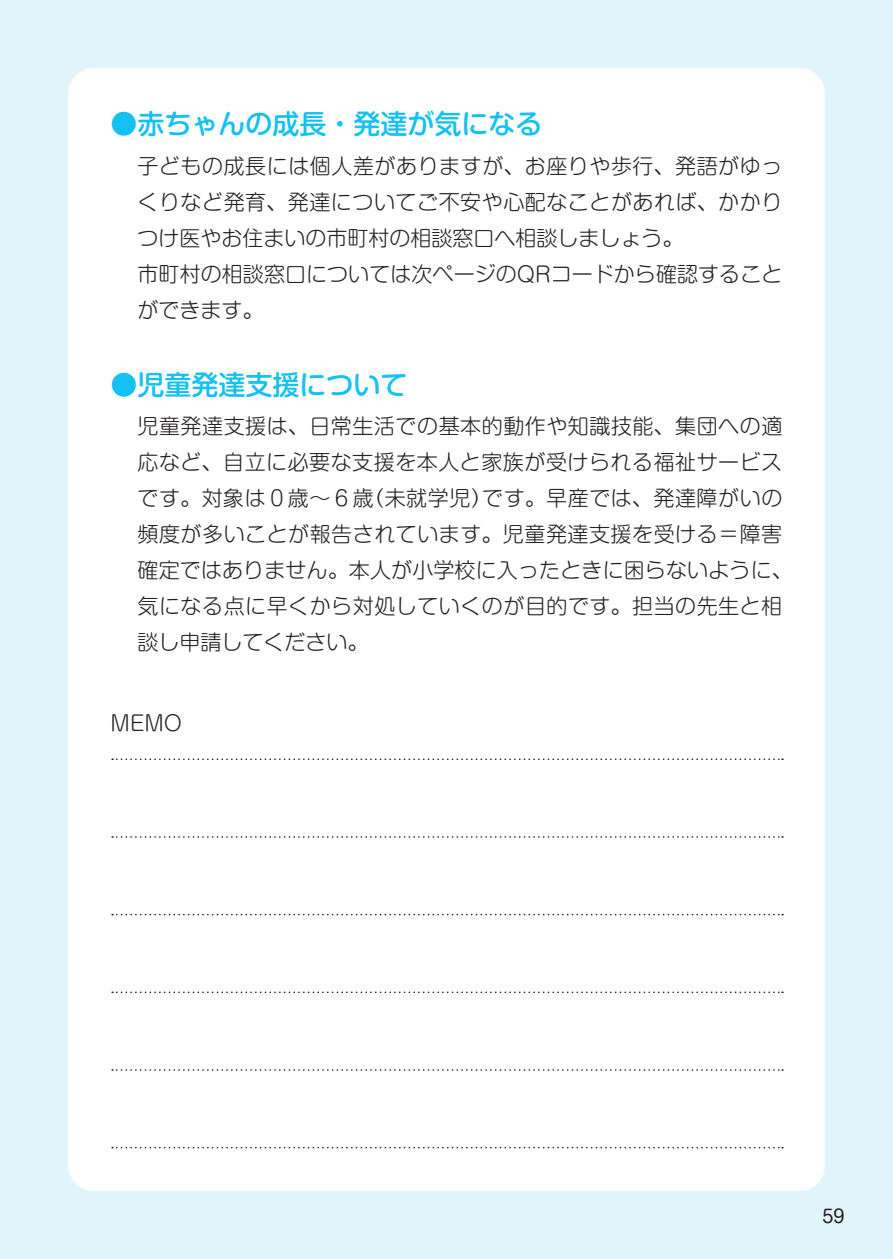
<style>
.page{position:relative;width:893px;height:1259px;background:#e0f4fc}
.page>*{position:absolute;margin:0;border:0;box-sizing:border-box;transform-origin:0 0}
.t1{font:500 27px "Shin M Go Pr 6";color:#15c0f2}
.t2{font:300 21px/36px "Shin M Go Pr 6";letter-spacing:.025em;color:#231f20}
.t3{font:300 21px/36px "Shin M Go Pr 6";letter-spacing:.005em;color:#231f20}
.t4{font:18px "Shin M Go Pr 6";color:#231f20}
</style>
<div class="page">
<div style="left:68px;top:68px;width:757px;height:1123px;background:#fff;border-radius:26px"></div>
<svg style="left:112px;top:836px;width:671px;height:1px"></svg>
<svg style="left:112px;top:758px;width:671px;height:2px"></svg>
<svg style="left:112px;top:914px;width:671px;height:1px"></svg>
<svg style="left:112px;top:991px;width:671px;height:2px"></svg>
<svg style="left:112px;top:1069px;width:671px;height:1px"></svg>
<svg style="left:112px;top:1147px;width:671px;height:1px"></svg>
<p class="t1" style="left:111px;top:102px;width:434px">●赤ちゃんの成長・発達が気になる</p>
<p class="t3" style="left:138px;top:146px;width:646px">子どもの成長には個人差がありますが、お座りや歩行、発語がゆっくりなど発育、発達についてご不安や心配なことがあれば、かかりつけ医やお住まいの市町村の相談窓口へ相談しましょう。<br>市町村の相談窓口については次ページのQRコードから確認することができます。</p>
<p class="t1" style="left:111px;top:363px;width:299px">●児童発達支援について</p>
<p class="t2" style="left:138px;top:407px;width:657px">児童発達支援は、日常生活での基本的動作や知識技能、集団への適応など、自立に必要な支援を本人と家族が受けられる福祉サービスです。対象は０歳～６歳（未就学児）です。早産では、発達障がいの頻度が多いことが報告されています。児童発達支援を受ける＝障害確定ではありません。本人が小学校に入ったときに困らないように、気になる点に早くから対処していくのが目的です。担当の先生と相談し申請してください。</p>
<p class="t2" style="left:111px;top:703px;width:73px">MEMO</p>
<p class="t4" style="left:822px;top:1201px;width:23px">59</p>
</div>
